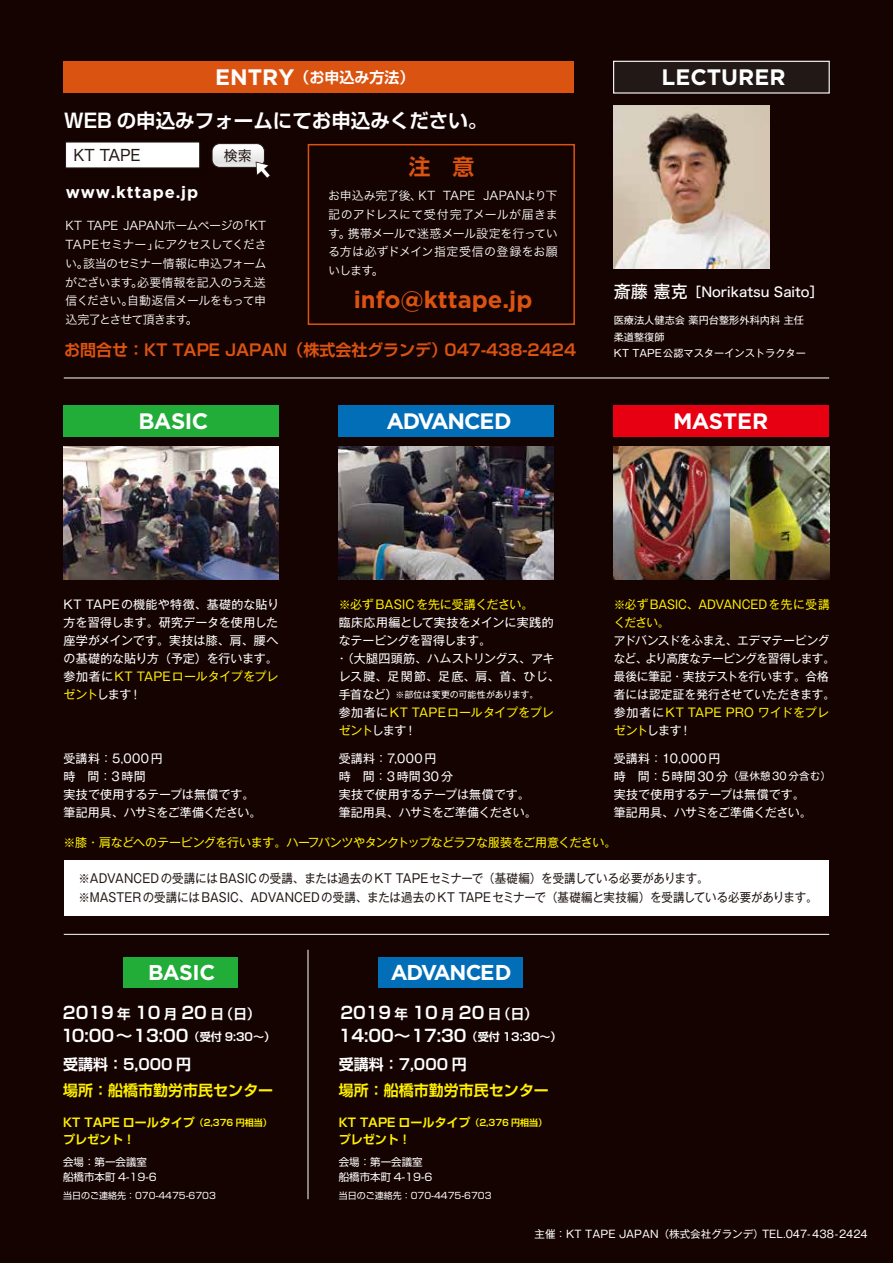
<style>
.page{position:relative;width:893px;height:1263px;background:#150301}
.page>*{position:absolute;margin:0;border:0;box-sizing:border-box;transform-origin:0 0}
.t1{font:700 23.7px "Gotham";color:#db5311}
.t2{font:700 22.35px "Gotham";letter-spacing:-.02em;color:#fff}
.t3{font:700 22.35px "Gotham";color:#fff}
.t4{font:700 22.35px "Gotham";letter-spacing:-.06em;color:#fff}
.t5{font:700 21.9px "Shin Go Pro De";color:#db5311}
.t6{font:700 21.45px "Gotham";letter-spacing:-.06em;color:#fff}
.t7{font:700 21.45px "Gotham";letter-spacing:-.04em;color:#fff}
.t8{font:700 19.5px "Shin Go Pro De";color:#fff}
.t9{font:700 16.8px/23.1px "Shin Go Pro De";color:#fff}
.t10{font:700 16.5px "Gotham";letter-spacing:.05em;color:#fff}
.t11{font:700 16.05px "Shin Go Pro De";color:#db5311}
.t12{font:15.6px "Hira Kaku Std W4";color:#231815}
.t13{font:700 15px "Shin Go Pro De";color:#fff100}
.t14{font:700 15px "Shin Go Pro De";color:#fff}
.t15{font:700 15px "Shin Go De";color:#fff}
.t16{font:14.25px "Hira Kaku Std W4";color:#231815}
.t17{font:13.5px "Hira Kaku Std W5";color:#fff}
.t18{font:12.3px/19.5px "Gothic MB101";letter-spacing:.005em;color:#221815;scale:.93 1}
.t19{font:12px/18px "Gothic MB101";letter-spacing:-.005em;color:#fff}
.t20{font:12px/18.8px "Hira Kaku Std W3";letter-spacing:-.035em;color:#fff;text-align:justify}
.t21{font:12px/18px "Gothic MB101";letter-spacing:-.015em;color:#fff100}
.t22{font:700 12px/16.5px "Shin Go Pro De";color:#fff100}
.t23{font:12px "Gothic MB101";letter-spacing:-.04em;color:#fff100}
.t24{font:10.5px "Gothic MB101";color:#fff}
.t25{font:10.5px/15px "Shin Go Pro";color:#fff}
.t26{font:10.2px/16.5px "Gothic MB101 Pro";color:#fff}
.t27{font:9px "Shin Go Pro";color:#fff}
.t28{font:9px "Gothic MB101";color:#fff}
.s1{font-family:"Gotham";font-size:22.35px}
.s2{font-size:17.1px}
.s3{color:#fff100}
.s4{font-size:12px}
.s5{color:#fff}
.s6{font-size:10.5px}
.s7{font-size:13.5px}
.s8{font-size:11.1px}
.s9{font-size:9px}
</style>
<div class="page">
<div style="left:64px;top:405px;width:215px;height:32px;background:#22ac38"></div>
<div style="left:613px;top:61px;width:217px;height:33px;background:#221815;border:1px solid #fff"></div>
<div style="left:64px;top:61px;width:510px;height:32px;background:#db5311"></div>
<div style="left:124px;top:957px;width:114px;height:30px;background:#22ac38"></div>
<div style="left:339px;top:405px;width:215px;height:32px;background:#036eb8"></div>
<div style="left:378px;top:957px;width:145px;height:30px;background:#036eb8"></div>
<div style="left:614px;top:405px;width:215px;height:32px;background:#e60012"></div>
<img style="left:64px;top:447px;width:215px;height:132px">
<img style="left:339px;top:447px;width:215px;height:132px">
<img style="left:729px;top:447px;width:100px;height:132px">
<img style="left:614px;top:447px;width:115px;height:132px">
<hr style="left:64px;top:934px;width:765px;height:1px;background:#fff">
<hr style="left:64px;top:378px;width:765px;height:1px;background:#fff">
<hr style="left:308px;top:950px;width:1px;height:249px;background:#fff">
<div style="left:64px;top:860px;width:764px;height:56px;background:#fff"></div>
<div style="left:65px;top:142px;width:135px;height:26px;background:#fff"></div>
<div style="left:212px;top:143px;width:53px;height:25px;border:1px solid #221815;border-radius:8px"></div>
<svg style="left:212px;top:144px;width:59px;height:34px"></svg>
<div style="left:308px;top:144px;width:267px;height:181px;border:2px solid #db5311"></div>
<img style="left:614px;top:105px;width:155px;height:164px">
<p class="t15" style="left:215px;top:67px;width:201px"><span class="s1">ENTRY</span>（お申込み方法）</p>
<h2 class="t3" style="left:661px;top:62px;width:125px">LECTURER</h2>
<h3 class="t8" style="left:64px;top:104px;width:425px">WEB の申込みフォームにてお申込みください。</h3>
<h3 class="t12" style="left:73px;top:144px;width:69px">KT TAPE</h3>
<p class="t16" style="left:224px;top:145px;width:29px">検索</p>
<h3 class="t10" style="left:66px;top:181px;width:134px">www.kttape.jp</h3>
<p class="t20" style="left:65px;top:216px;width:203px">KT TAPE JAPANホームページの「KT TAPEセミナー」にアクセスしてください。該当のセミナー情報に申込フォームがございます。必要情報を記入のうえ送信ください。自動返信メールをもって申込完了とさせて頂きます。</p>
<h3 class="t5" style="left:409px;top:148px;width:67px">注　意</h3>
<p class="t20" style="left:328px;top:186px;width:231px">お申込み完了後、KT TAPE JAPANより下記のアドレスにて受付完了メールが届きます。携帯メールで迷惑メール設定を行っている方は必ずドメイン指定受信の登録をお願いします。</p>
<h1 class="t1" style="left:354px;top:284px;width:180px">info@kttape.jp</h1>
<h3 class="t11" style="left:64px;top:337px;width:513px">お問合せ：KT TAPE JAPAN（株式会社グランデ）047-438-2424</h3>
<h2 class="t2" style="left:139px;top:406px;width:71px">BASIC</h2>
<h2 class="t4" style="left:386px;top:407px;width:127px">ADVANCED</h2>
<p class="t17" style="left:614px;top:282px;width:211px"><span class="s2">斎藤 憲克</span>［Norikatsu Saito］</p>
<p class="t26" style="left:614px;top:311px;width:194px">医療法人健志会 薬円台整形外科内科 主任柔道整復師<br>KT TAPE公認マスターインストラクター</p>
<h2 class="t2" style="left:673px;top:407px;width:97px">MASTER</h2>
<p class="t19" style="left:64px;top:594px;width:217px;text-align:justify">KT TAPEの機能や特徴、基礎的な貼り方を習得します。研究データを使用した座学がメインです。実技は膝、肩、腰への基礎的な貼り方（予定）を行います。参加者に<span class="s3">KT TAPEロールタイプをプレゼント</span>します！</p>
<p class="t21" style="left:339px;top:594px;width:196px">※必ずBASICを先に受講ください。</p>
<p class="t19" style="left:336px;top:612px;width:226px">臨床応用編として実技をメインに実践的なテーピングを習得します。<br>・（大腿四頭筋、ハムストリングス、アキレス腱、足関節、足底、肩、首、ひじ、</p>
<p class="t28" style="left:339px;top:688px;width:201px"><span class="s4">手首など）</span>※部位は変更の可能性があります。</p>
<p class="t21" style="left:339px;top:702px;width:217px"><span class="s5">参加者に</span>KT TAPEロールタイプをプレゼント<span class="s5">します！</span></p>
<p class="t21" style="left:614px;top:594px;width:217px">※必ずBASIC、ADVANCEDを先に受講ください。</p>
<p class="t19" style="left:614px;top:630px;width:223px">アドバンスドをふまえ、エデマテーピングなど、より高度なテーピングを習得します。最後に筆記・実技テストを行います。合格者には認定証を発行させていただきます。参加者に<span class="s3">KT TAPE PRO ワイドをプレゼント</span>します！</p>
<p class="t19" style="left:64px;top:748px;width:200px">受講料：5,000円<br>時　間：3時間<br>実技で使用するテープは無償です。筆記用具、ハサミをご準備ください。</p>
<p class="t23" style="left:64px;top:834px;width:554px">※膝・肩などへのテーピングを行います。ハーフパンツやタンクトップなどラフな服装をご用意ください。</p>
<p class="t19" style="left:339px;top:748px;width:200px">受講料：7,000円<br>時　間：3時間30分<br>実技で使用するテープは無償です。筆記用具、ハサミをご準備ください。</p>
<p class="t19" style="left:614px;top:748px;width:219px">受講料：10,000円<br>時　間：5時間30分<span class="s6">（昼休憩30分含む）</span>実技で使用するテープは無償です。<br>筆記用具、ハサミをご準備ください。</p>
<p class="t18" style="left:79px;top:867px;width:796px">※ADVANCEDの受講にはBASICの受講、または過去のKT TAPEセミナーで（基礎編）を受講している必要があります。<br>※MASTERの受講にはBASIC、ADVANCEDの受講、または過去のKT TAPEセミナーで（基礎編と実技編）を受講している必要があります。</p>
<h3 class="t7" style="left:148px;top:958px;width:69px">BASIC</h3>
<h3 class="t6" style="left:391px;top:958px;width:122px">ADVANCED</h3>
<h3 class="t9" style="left:61px;top:999px;width:215px">2019 <span class="s7">年</span> 10 <span class="s7">月</span> 20 <span class="s7">日（日）<br></span>10:00～13:00<span class="s8">（受付 9:30～）</span></h3>
<p class="t14" style="left:63px;top:1052px;width:130px">受講料：5,000 円</p>
<p class="t14" style="left:339px;top:1052px;width:130px">受講料：7,000 円</p>
<h3 class="t9" style="left:339px;top:999px;width:225px">2019 <span class="s7">年</span> 10 <span class="s7">月</span> 20 <span class="s7">日（日）<br></span>14:00～17:30<span class="s8">（受付 13:30～）</span></h3>
<p class="t13" style="left:63px;top:1077px;width:211px">場所：船橋市勤労市民センター</p>
<p class="t13" style="left:339px;top:1077px;width:212px">場所：船橋市勤労市民センター</p>
<p class="t22" style="left:63px;top:1113px;width:210px">KT TAPE ロールタイプ<span class="s9">（2,376 円相当）</span>プレゼント！</p>
<p class="t22" style="left:339px;top:1113px;width:210px">KT TAPE ロールタイプ<span class="s9">（2,376 円相当）</span>プレゼント！</p>
<p class="t25" style="left:63px;top:1153px;width:95px">会場：第一会議室船橋市本町 4-19-6</p>
<p class="t27" style="left:63px;top:1188px;width:154px">当日のご連絡先：070-4475-6703</p>
<p class="t25" style="left:339px;top:1153px;width:95px">会場：第一会議室船橋市本町 4-19-6</p>
<p class="t27" style="left:339px;top:1188px;width:154px">当日のご連絡先：070-4475-6703</p>
<p class="t24" style="left:534px;top:1227px;width:335px">主催：KT TAPE JAPAN（株式会社グランデ）TEL.047-438-2424</p>
</div>
